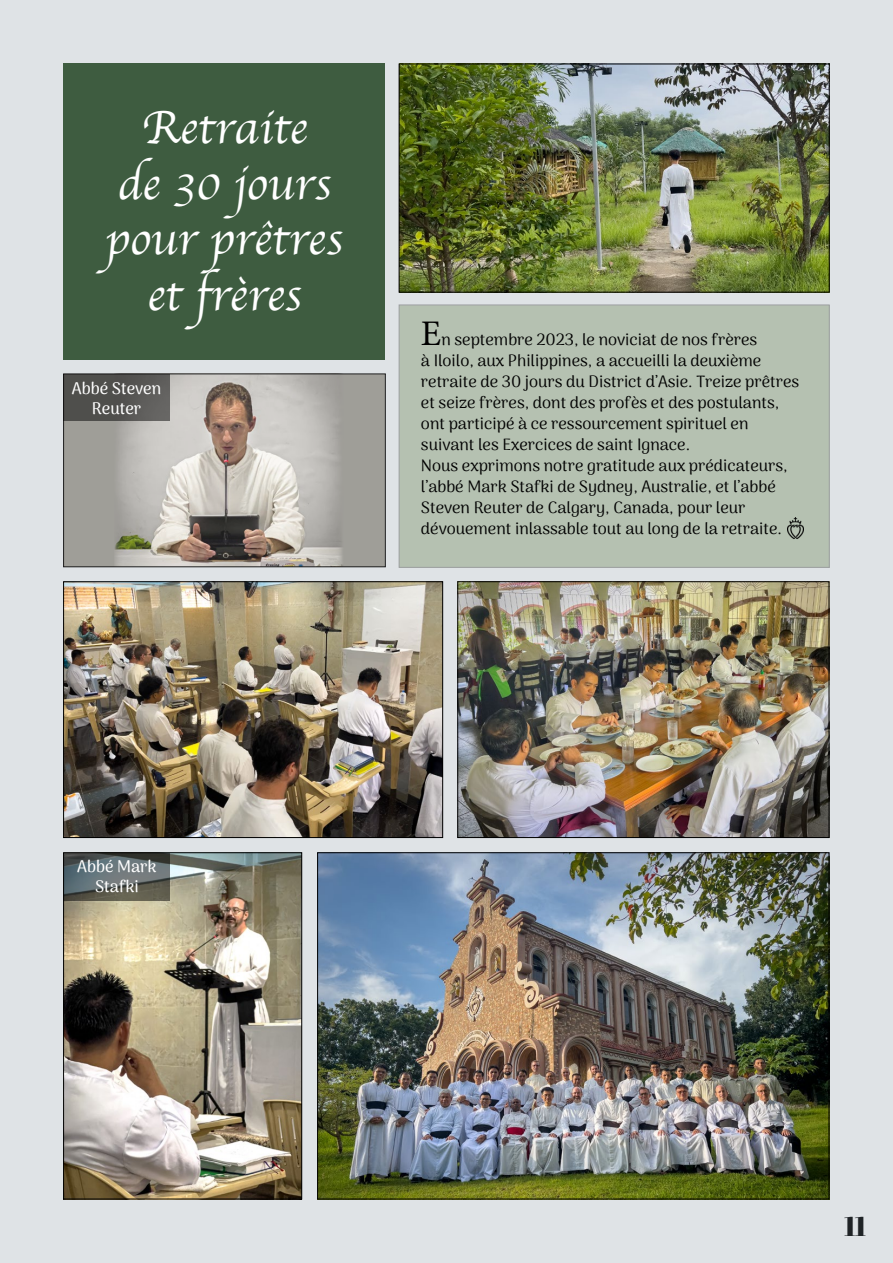
<style>
.page{position:relative;width:893px;height:1263px;background:#dfe3e6}
.page>*{position:absolute;margin:0;border:0;box-sizing:border-box;transform-origin:0 0}
.t1{font:48px/55.5px "Apple Chancery";color:#fff;text-align:center}
.t2{font:27px "Abril Fatface";color:#000}
.t3{font:16.5px/21px "Arima Madurai";color:#000}
.t4{font:500 16.5px/19.8px "Arima Madurai";color:#fff;text-align:center}
.s1{font-family:"Minion Pro";font-size:36px}
</style>
<div class="page">
<div style="left:64px;top:64px;width:321px;height:296px;background:#3e5c40"></div>
<div style="left:399px;top:305px;width:430px;height:262px;background:#b5c1b1"></div>
<img style="left:401px;top:66px;width:426px;height:224px">
<div style="left:399px;top:64px;width:430px;height:228px;border:1px solid #000"></div>
<img style="left:65px;top:583px;width:376px;height:253px">
<div style="left:63px;top:581px;width:380px;height:257px;border:1px solid #000"></div>
<img style="left:65px;top:854px;width:235px;height:343px">
<div style="left:63px;top:852px;width:239px;height:347px;border:1px solid #000"></div>
<img style="left:460px;top:583px;width:367px;height:253px">
<div style="left:458px;top:581px;width:371px;height:257px;border:1px solid #000"></div>
<img style="left:319px;top:854px;width:508px;height:343px">
<div style="left:64px;top:374px;width:321px;height:193px;background:#9f9e98"></div>
<img style="left:115px;top:376px;width:227px;height:189px">
<div style="left:63px;top:374px;width:323px;height:193px;border:1px solid #000"></div>
<img style="left:787px;top:517px;width:16px;height:22px">
<div style="left:64px;top:374px;width:106px;height:47px;background:linear-gradient(to right,#494946,#615f5e)"></div>
<svg style="left:64px;top:853px;width:106px;height:48px;background:#5b6260"></svg>
<h1 class="t1" style="left:106px;top:100px;width:238px">Retraite<br>de 30 jours pour prêtres et frères</h1>
<p class="t4" style="left:72px;top:379px;width:91px">Abbé Steven<br>Reuter</p>
<p class="t3" style="left:421px;top:330px;width:380px"><span class="s1">E</span>n septembre 2023, le noviciat de nos frères<br>à Iloilo, aux Philippines, a accueilli la deuxième retraite de 30 jours du District d’Asie. Treize prêtres et seize frères, dont des profès et des postulants, ont participé à ce ressourcement spirituel en suivant les Exercices de saint Ignace.<br>Nous exprimons notre gratitude aux prédicateurs, l’abbé Mark Stafki de Sydney, Australie, et l’abbé Steven Reuter de Calgary, Canada, pour leur dévouement inlassable tout au long de la retraite.</p>
<p class="t4" style="left:77px;top:857px;width:81px">Abbé Mark<br>Stafki</p>
<h2 class="t2" style="left:844px;top:1207px;width:24px">11</h2>
</div>
